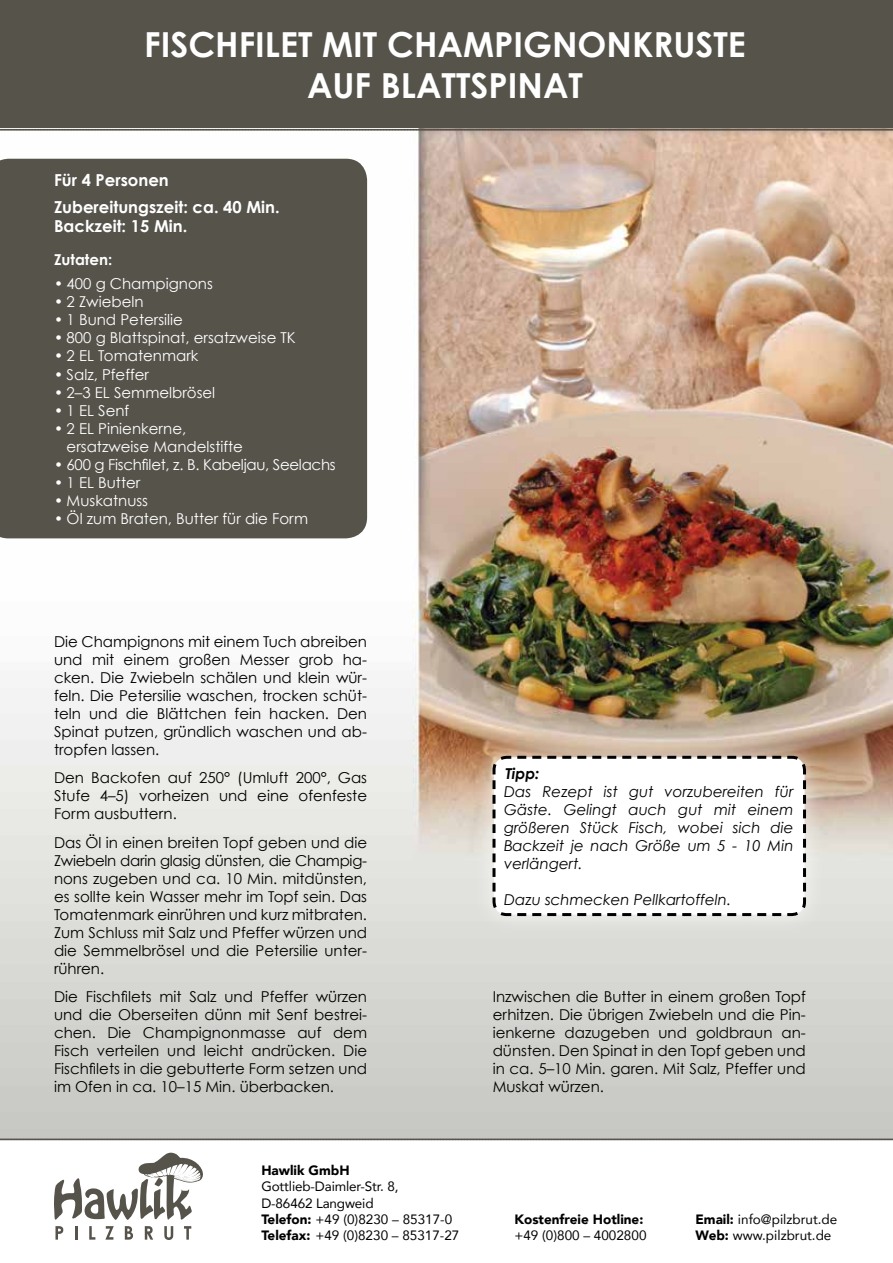
<style>
.page{position:relative;width:893px;height:1263px;background:#fff}
.page>*{position:absolute;margin:0;border:0;box-sizing:border-box;transform-origin:0 0}
.t1{font:700 34.5px/41.4px "Century Gothic";color:#fff;text-align:center}
.t2{font:700 16.5px/27px "Century Gothic";color:#fff}
.t3{font:15px/18px "Century Gothic";color:#000;text-align:justify}
.t4{font:15px/18px "Century Gothic";color:#fff}
.t5{font:italic 15px/18px "Century Gothic";color:#000;text-align:justify}
.t6{font:15px "Century Gothic";letter-spacing:-.02em;color:#fff}
.t7{font:700 15px "Century Gothic";color:#fff}
.t8{font:italic 700 15px "Century Gothic";color:#000}
.t9{font:13.5px/16.2px "Avenir";color:#000}
.t10{font:900 13.5px "Avenir";color:#000}
.s1{font-weight:900}
</style>
<div class="page">
<div style="left:0;top:0;width:893px;height:129px;background:#56534b"></div>
<img style="left:0;top:131px;width:893px;height:1007px">
<div style="left:0;top:159px;width:367px;height:379px;background:#56534b"></div>
<div style="left:471px;top:734px;width:356px;height:203px;background:#fff;opacity:.75"></div>
<svg style="left:491px;top:754px;width:316px;height:163px"></svg>
<svg style="left:54px;top:1153px;width:149px;height:87px"></svg>
<svg style="left:0;top:1138px;width:893px;height:2px"></svg>
<svg style="left:0;top:129px;width:893px;height:2px"></svg>
<h1 class="t1" style="left:144px;top:23px;width:603px">Fischfilet mit Champignonkruste auf Blattspinat</h1>
<p class="t2" style="left:54px;top:166px;width:227px">Für 4 Personen<br>Zubereitungszeit: ca. 40 Min.</p>
<p class="t2" style="left:54px;top:213px;width:135px">Backzeit: 15 Min.</p>
<p class="t7" style="left:54px;top:251px;width:60px">Zutaten:</p>
<p class="t4" style="left:54px;top:275px;width:160px">• 400 g Champignons</p>
<p class="t4" style="left:54px;top:293px;width:91px">• 2 Zwiebeln</p>
<p class="t4" style="left:54px;top:311px;width:130px">• 1 Bund Petersilie</p>
<p class="t4" style="left:54px;top:329px;width:243px">• 800 g Blattspinat, ersatzweise TK</p>
<p class="t4" style="left:54px;top:347px;width:146px">• 2 EL Tomatenmark</p>
<p class="t4" style="left:54px;top:365px;width:97px">• Salz, Pfeffer</p>
<p class="t4" style="left:54px;top:383px;width:163px">• 2–3 EL Semmelbrösel</p>
<p class="t4" style="left:54px;top:401px;width:77px">• 1 EL Senf</p>
<p class="t4" style="left:67px;top:419px;width:178px;text-indent:-13px">• 2 EL Pinienkerne, ersatzweise Mandelstifte</p>
<p class="t6" style="left:54px;top:455px;width:283px">• 600 g Fischfilet, z. B. Kabeljau, Seelachs</p>
<p class="t4" style="left:54px;top:473px;width:88px">• 1 EL Butter</p>
<p class="t4" style="left:54px;top:491px;width:96px">• Muskatnuss</p>
<p class="t4" style="left:54px;top:509px;width:256px">• Öl zum Braten, Butter für die Form</p>
<p class="t3" style="left:54px;top:632px;width:315px">Die Champignons mit einem Tuch abreiben und mit einem großen Messer grob ha&shy;cken. Die Zwiebeln schälen und klein wür&shy;feln. Die Petersilie waschen, trocken schüt&shy;teln und die Blättchen fein hacken. Den Spinat putzen, gründlich waschen und ab&shy;tropfen lassen.</p>
<p class="t3" style="left:54px;top:769px;width:315px">Den Backofen auf 250° (Umluft 200°, Gas Stufe 4–5) vorheizen und eine ofenfeste Form ausbuttern.</p>
<p class="t3" style="left:54px;top:833px;width:315px">Das Öl in einen breiten Topf geben und die Zwiebeln darin glasig dünsten, die Champig&shy;nons zugeben und ca. 10 Min. mitdünsten, es sollte kein Wasser mehr im Topf sein. Das Tomatenmark einrühren und kurz mitbraten.<br>Zum Schluss mit Salz und Pfeffer würzen und die Semmelbrösel und die Petersilie unter&shy;rühren.</p>
<p class="t3" style="left:54px;top:988px;width:315px">Die Fischfilets mit Salz und Pfeffer würzen und die Oberseiten dünn mit Senf bestrei&shy;chen. Die Champignonmasse auf dem Fisch verteilen und leicht andrücken. Die Fischfilets in die gebutterte Form setzen und im Ofen in ca. 10–15 Min. überbacken.</p>
<p class="t3" style="left:493px;top:988px;width:315px">Inzwischen die Butter in einem großen Topf erhitzen. Die übrigen Zwiebeln und die Pin&shy;ienkerne dazugeben und goldbraun an&shy;dünsten. Den Spinat in den Topf geben und in ca. 5–10 Min. garen. Mit Salz, Pfeffer und Muskat würzen.</p>
<p class="t8" style="left:505px;top:763px;width:35px">Tipp:</p>
<p class="t5" style="left:504px;top:782px;width:291px">Das Rezept ist gut vorzubereiten für Gäste. Gelingt auch gut mit einem größeren Stück Fisch, wobei sich die Backzeit je nach Größe um 5 - 10 Min verlängert.</p>
<p class="t5" style="left:504px;top:890px;width:229px">Dazu schmecken Pellkartoffeln.</p>
<p class="t10" style="left:261px;top:1159px;width:90px">Hawlik GmbH</p>
<p class="t9" style="left:261px;top:1178px;width:200px">Gottlieb-Daimler-Str. 8,<br>D-86462 Langweid<br><span class="s1">Telefon:</span> +49 (0)8230 – 85317-0<br><span class="s1">Telefax:</span> +49 (0)8230 – 85317-27</p>
<p class="t10" style="left:514px;top:1207px;width:130px">Kostenfreie Hotline:</p>
<p class="t9" style="left:514px;top:1227px;width:134px">+49 (0)800 – 4002800</p>
<p class="t9" style="left:695px;top:1210px;width:143px"><span class="s1">Email:</span> info@pilzbrut.de<br><span class="s1">Web:</span> www.pilzbrut.de</p>
</div>
